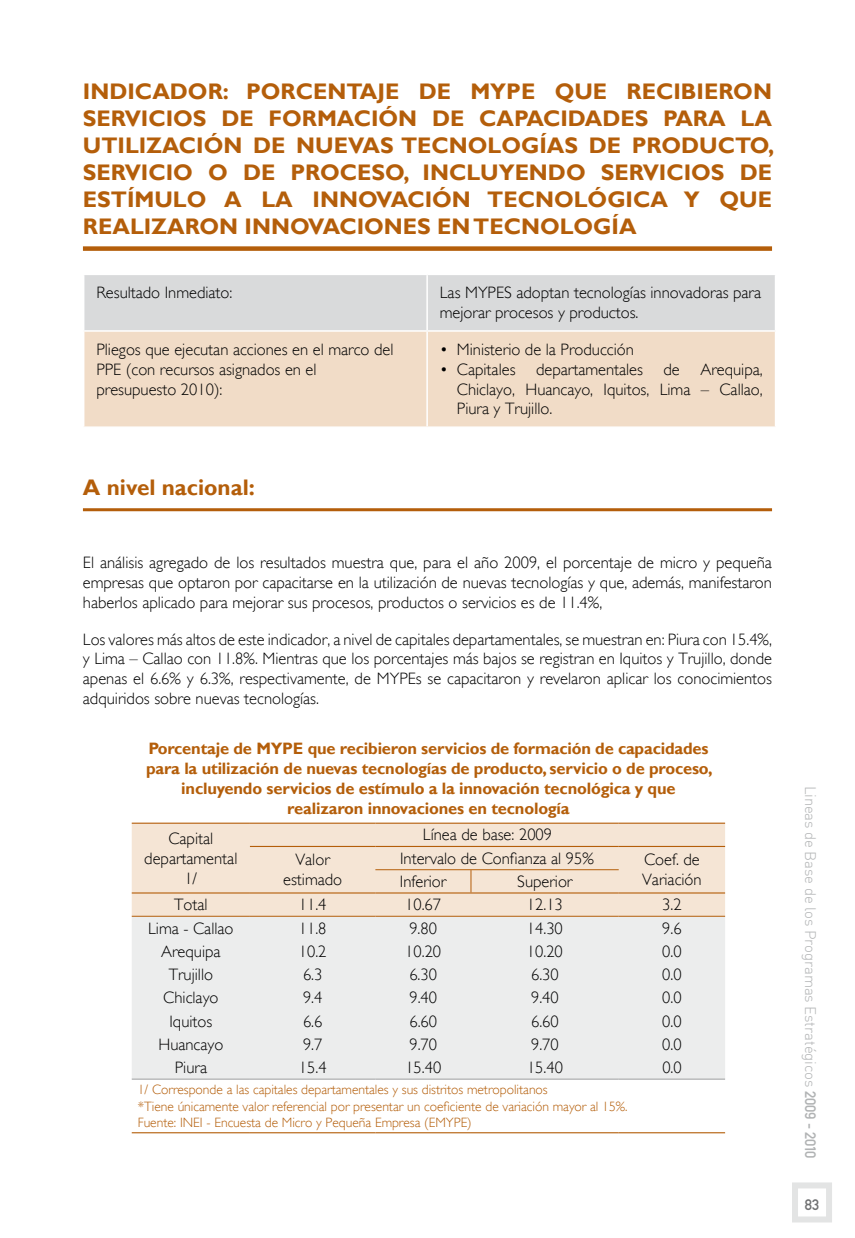
<style>
.page{position:relative;width:855px;height:1238px;background:#fff}
.page>*{position:absolute;margin:0;border:0;box-sizing:border-box;transform-origin:0 0}
.t1{font:700 22.5px/27px "Gill Sans";color:#b45e0a}
.t2{font:300 16.5px/19.8px "Gill Sans";color:#000;text-align:justify}
.t3{font:700 16.5px "Gill Sans";letter-spacing:-.01em;color:#b45e0a}
.t4{font:300 15px "DIN";letter-spacing:-.01em;color:#b1b3b4}
.t5{font:15px "DIN 1451 Mittelschrift Alt Regular";color:#707172}
.t6{font:300 13.5px/16.2px "Gill Sans";color:#b45e0a}
.s1{font-family:"DIN 1451 Mittelschrift Alt Regular";font-weight:400}
</style>
<div class="page">
<div style="left:792px;top:1182px;width:40px;height:40px;border:6px solid #e3e4e4"></div>
<div style="left:83px;top:246px;width:689px;height:5px;background:#b45e0a"></div>
<hr style="left:83px;top:508px;width:689px;height:3px;background:#b45e0a">
<div style="left:84px;top:275px;width:690px;height:55px;background:#d9dadb"></div>
<div style="left:84px;top:332px;width:690px;height:94px;background:#f1dcc7"></div>
<hr style="left:426px;top:275px;width:2px;height:55px;background:#fff">
<hr style="left:426px;top:332px;width:2px;height:94px;background:#fff">
<div style="left:132px;top:823px;width:593px;height:92px;background:#f5e5d5"></div>
<div style="left:132px;top:916px;width:593px;height:162px;background:#eceded"></div>
<hr style="left:132px;top:822px;width:118px;height:1px;background:#b45e0a">
<hr style="left:250px;top:822px;width:125px;height:1px;background:#b45e0a">
<hr style="left:375px;top:822px;width:96px;height:1px;background:#b45e0a">
<hr style="left:471px;top:822px;width:147px;height:1px;background:#b45e0a">
<hr style="left:618px;top:822px;width:107px;height:1px;background:#b45e0a">
<hr style="left:250px;top:845px;width:125px;height:2px;background:#b45e0a">
<hr style="left:375px;top:845px;width:96px;height:2px;background:#b45e0a">
<hr style="left:471px;top:845px;width:147px;height:2px;background:#b45e0a">
<hr style="left:618px;top:845px;width:107px;height:2px;background:#b45e0a">
<hr style="left:375px;top:869px;width:96px;height:1px;background:#b45e0a">
<hr style="left:471px;top:869px;width:147px;height:1px;background:#b45e0a">
<svg style="left:470px;top:870px;width:1px;height:22px"></svg>
<hr style="left:132px;top:1078px;width:118px;height:1px;background:#9c9e9f">
<hr style="left:250px;top:1078px;width:125px;height:1px;background:#9c9e9f">
<hr style="left:375px;top:1078px;width:96px;height:1px;background:#9c9e9f">
<hr style="left:471px;top:1078px;width:147px;height:1px;background:#9c9e9f">
<hr style="left:618px;top:1078px;width:107px;height:1px;background:#9c9e9f">
<hr style="left:132px;top:1132px;width:118px;height:1px;background:#b45e0a">
<hr style="left:250px;top:1132px;width:125px;height:1px;background:#b45e0a">
<hr style="left:375px;top:1132px;width:96px;height:1px;background:#b45e0a">
<hr style="left:471px;top:1132px;width:147px;height:1px;background:#b45e0a">
<hr style="left:618px;top:1132px;width:107px;height:1px;background:#b45e0a">
<hr style="left:132px;top:892px;width:118px;height:1px;background:#b45e0a">
<hr style="left:250px;top:892px;width:125px;height:1px;background:#b45e0a">
<hr style="left:375px;top:892px;width:96px;height:1px;background:#b45e0a">
<hr style="left:471px;top:892px;width:147px;height:1px;background:#b45e0a">
<hr style="left:618px;top:892px;width:107px;height:1px;background:#b45e0a">
<hr style="left:132px;top:915px;width:118px;height:1px;background:#b45e0a">
<hr style="left:250px;top:915px;width:125px;height:1px;background:#b45e0a">
<hr style="left:375px;top:915px;width:96px;height:1px;background:#b45e0a">
<hr style="left:471px;top:915px;width:147px;height:1px;background:#b45e0a">
<hr style="left:618px;top:915px;width:107px;height:1px;background:#b45e0a">
<p class="t1" style="left:83px;top:78px;width:693px;text-indent:472px">que recibieron servicios de formación de capaci dades para la uti lización de nuevas tecnologías de producto, servicio o de proceso, i ncluyendo servicios de estímulo a la i nnovación tecnológica y que realizaron i nnovaciones en tecnología</p>
<h1 class="t1" style="left:83px;top:78px;width:404px">Indicador: Porcentaje de MYPE</h1>
<p class="t2" style="left:96px;top:283px;width:137px">Resultado Inmediato:</p>
<p class="t2" style="left:440px;top:283px;width:323px">Las MYPES adoptan tecnologías innovadoras para mejorar procesos y productos.</p>
<p class="t2" style="left:96px;top:339px;width:299px;text-align:left">Pliegos que ejecutan acciones en el marco del<br>PPE (con recursos asignados en el presupuesto 2010):</p>
<p class="t2" style="left:440px;top:339px;width:195px">• Ministerio de la Producción</p>
<p class="t2" style="left:457px;top:359px;width:307px;text-indent:-17px">• Capitales departamentales de Arequipa, Chiclayo, Huancayo, Iquitos, Lima – Callao, Piura y Trujillo.</p>
<h1 class="t1" style="left:83px;top:475px;width:173px">A nivel nacional:</h1>
<p class="t2" style="left:83px;top:552px;width:690px">El análisis agregado de los resultados muestra que, para el año 2009, el porcentaje de micro y pequeña empresas que optaron por capacitarse en la utilización de nuevas tecnologías y que, además, manifestaron haberlos aplicado para mejorar sus procesos, productos o servicios es de 11.4%,</p>
<p class="t2" style="left:83px;top:629px;width:690px">Los valores más altos de este indicador, a nivel de capitales departamentales, se muestran en: Piura con 15.4%, y Lima – Callao con 11.8%. Mientras que los porcentajes más bajos se registran en Iquitos y Trujillo, donde apenas el 6.6% y 6.3%, respectivamente, de MYPEs se capacitaron y revelaron aplicar los conocimientos adquiridos sobre nuevas tecnologías.</p>
<p class="t3" style="left:148px;top:738px;width:121px">Porcentaje de MYPE</p>
<p class="t3" style="left:308px;top:738px;width:402px">que recibieron servicios de formación de capacidades</p>
<p class="t3" style="left:146px;top:758px;width:568px">para la utilización de nuevas tecnologías de producto, servicio o de proceso,</p>
<p class="t3" style="left:181px;top:778px;width:496px">incluyendo servicios de estímulo a la innovación tecnológica y que</p>
<p class="t3" style="left:287px;top:798px;width:284px">realizaron innovaciones en tecnología</p>
<p class="t2" style="left:144px;top:828px;width:95px;text-align:center">Capital departamental<br>1/</p>
<p class="t2" style="left:423px;top:825px;width:131px">Línea de base: 2009</p>
<p class="t2" style="left:283px;top:850px;width:60px;text-align:center">Valor estimado</p>
<p class="t2" style="left:400px;top:848px;width:195px">Intervalo de Confianza al 95%</p>
<p class="t2" style="left:644px;top:850px;width:57px">Coef. de</p>
<p class="t2" style="left:400px;top:871px;width:48px">Inferior</p>
<p class="t2" style="left:517px;top:871px;width:57px">Superior</p>
<p class="t2" style="left:642px;top:869px;width:61px">Variación</p>
<p class="t2" style="left:174px;top:894px;width:35px">Total</p>
<p class="t2" style="left:299px;top:894px;width:29px">11.4</p>
<p class="t2" style="left:405px;top:894px;width:37px">10.67</p>
<p class="t2" style="left:527px;top:894px;width:37px">12.13</p>
<p class="t2" style="left:662px;top:894px;width:21px">3.2</p>
<p class="t2" style="left:148px;top:918px;width:87px">Lima - Callao</p>
<p class="t2" style="left:299px;top:918px;width:29px">11.8</p>
<p class="t2" style="left:409px;top:918px;width:29px">9.80</p>
<p class="t2" style="left:527px;top:918px;width:37px">14.30</p>
<p class="t2" style="left:662px;top:918px;width:21px">9.6</p>
<p class="t2" style="left:161px;top:941px;width:61px">Arequipa</p>
<p class="t2" style="left:299px;top:941px;width:29px">10.2</p>
<p class="t2" style="left:405px;top:941px;width:37px">10.20</p>
<p class="t2" style="left:527px;top:941px;width:37px">10.20</p>
<p class="t2" style="left:662px;top:941px;width:21px">0.0</p>
<p class="t2" style="left:169px;top:964px;width:46px">Trujillo</p>
<p class="t2" style="left:303px;top:964px;width:21px">6.3</p>
<p class="t2" style="left:409px;top:964px;width:29px">6.30</p>
<p class="t2" style="left:531px;top:964px;width:29px">6.30</p>
<p class="t2" style="left:662px;top:964px;width:21px">0.0</p>
<p class="t2" style="left:163px;top:987px;width:57px">Chiclayo</p>
<p class="t2" style="left:303px;top:987px;width:21px">9.4</p>
<p class="t2" style="left:409px;top:987px;width:29px">9.40</p>
<p class="t2" style="left:531px;top:987px;width:29px">9.40</p>
<p class="t2" style="left:662px;top:987px;width:21px">0.0</p>
<p class="t2" style="left:169px;top:1011px;width:44px">Iquitos</p>
<p class="t2" style="left:303px;top:1011px;width:21px">6.6</p>
<p class="t2" style="left:409px;top:1011px;width:29px">6.60</p>
<p class="t2" style="left:531px;top:1011px;width:29px">6.60</p>
<p class="t2" style="left:662px;top:1011px;width:21px">0.0</p>
<p class="t2" style="left:158px;top:1034px;width:66px">Huancayo</p>
<p class="t2" style="left:303px;top:1034px;width:21px">9.7</p>
<p class="t2" style="left:409px;top:1034px;width:29px">9.70</p>
<p class="t2" style="left:531px;top:1034px;width:29px">9.70</p>
<p class="t2" style="left:662px;top:1034px;width:21px">0.0</p>
<p class="t2" style="left:175px;top:1057px;width:34px">Piura</p>
<p class="t2" style="left:299px;top:1057px;width:29px">15.4</p>
<p class="t2" style="left:405px;top:1057px;width:37px">15.40</p>
<p class="t2" style="left:527px;top:1057px;width:37px">15.40</p>
<p class="t2" style="left:662px;top:1057px;width:21px">0.0</p>
<p class="t6" style="left:138px;top:1081px;width:491px">1/ Corresponde a las capitales departamentales y sus distritos metropolitanos<br>*Tiene únicamente valor referencial por presentar un coeficiente de variación mayor al 15%.<br>Fuente: INEI - Encuesta de Micro y Pequeña Empresa (EMYPE)</p>
<p class="t4" style="left:819px;top:785px;width:374px;rotate:90deg">Lineas de Base de los Programas Estratégicos <span class="s1">2009 - 2010</span></p>
<p class="t5" style="left:805px;top:1195px;width:16px">83</p>
</div>
